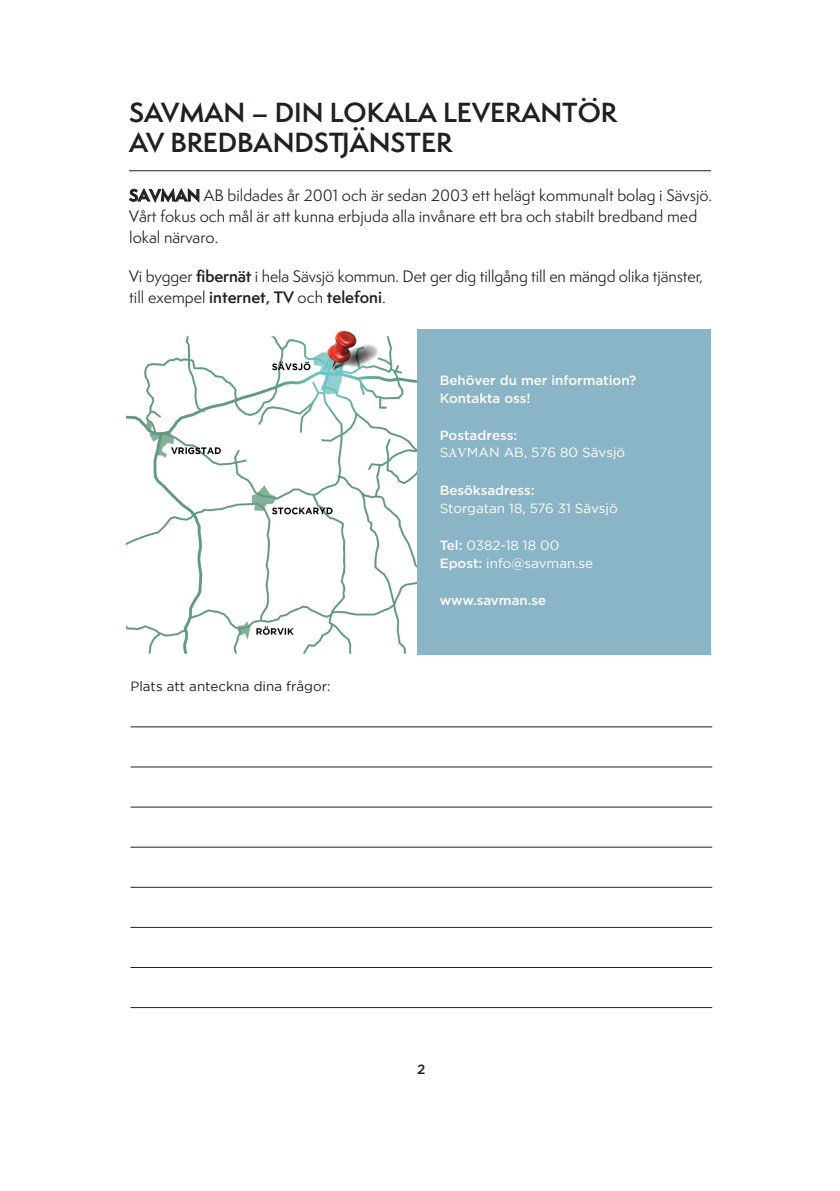
<style>
.page{position:relative;width:840px;height:1191px;background:#fff}
.page>*{position:absolute;margin:0;border:0;box-sizing:border-box;transform-origin:0 0}
.t1{font:600 25.4px/30.6px "Semplicita Pro";color:#231f20}
.t2{font:15.2px/21px "Semplicita Pro";color:#231f20}
.t3{font:13.4px/18.4px "Gotham";color:#fff}
.t4{font:500 13.4px/18.4px "Gotham";color:#fff}
.t5{font:13.4px "Gotham";color:#231f20}
.t6{font:500 13.4px "Gotham";color:#231f20}
.s1{font-weight:600}
.s2{font-weight:500}
.s3{font-family:"Minion Pro"}
</style>
<div class="page">
<hr style="left:129px;top:170px;width:581px;height:1px;background:#231f20">
<img style="left:126px;top:330px;width:291px;height:324px">
<div style="left:417px;top:329px;width:293px;height:325px;background:#8ab5c6"></div>
<hr style="left:130px;top:726px;width:581px;height:1px;background:#231f20">
<hr style="left:130px;top:766px;width:581px;height:1px;background:#231f20">
<hr style="left:130px;top:806px;width:581px;height:1px;background:#231f20">
<hr style="left:130px;top:846px;width:581px;height:1px;background:#231f20">
<hr style="left:130px;top:887px;width:581px;height:1px;background:#231f20">
<hr style="left:130px;top:927px;width:581px;height:1px;background:#231f20">
<hr style="left:130px;top:967px;width:581px;height:1px;background:#231f20">
<hr style="left:130px;top:1007px;width:581px;height:1px;background:#231f20">
<p class="t1" style="left:129px;top:97px;width:489px">SAVMAN – DIN LOKALA LEVERANTÖR<br>AV BREDBANDSTJÄNSTER</p>
<p class="t2" style="left:129px;top:185px;width:584px"><span class="s1">SAVMAN</span> AB bildades år 2001 och är sedan 2003 ett helägt kommunalt bolag i Sävsjö.<br>Vårt fokus och mål är att kunna erbjuda alla invånare ett bra och stabilt bredband med lokal närvaro.</p>
<p class="t2" style="left:129px;top:266px;width:575px">Vi bygger <span class="s1">fibernät</span> i hela Sävsjö kommun. Det ger dig tillgång till en mängd olika tjänster, till exempel <span class="s1">internet, TV</span> och <span class="s1">telefoni</span>.</p>
<p class="t5" style="left:130px;top:679px;width:201px">Plats att anteckna dina frågor:</p>
<p class="t4" style="left:439px;top:370px;width:198px">Behöver du mer information?<br>Kontakta oss!</p>
<p class="t3" style="left:439px;top:426px;width:187px;line-height:16.8px"><span class="s2">Postadress:<br></span>S<span class="s3">AV</span>MAN AB, 576 80 Sävsjö</p>
<p class="t3" style="left:439px;top:481px;width:179px"><span class="s2">Besöksadress:<br></span>Storgatan 18, 576 31 Sävsjö</p>
<p class="t3" style="left:439px;top:536px;width:155px"><span class="s2">Tel:</span> 0382-18 18 00<br><span class="s2">Epost:</span> info@savman.se</p>
<p class="t4" style="left:439px;top:591px;width:108px">www.savman.se</p>
<p class="t6" style="left:417px;top:1061px;width:10px">2</p>
</div>
